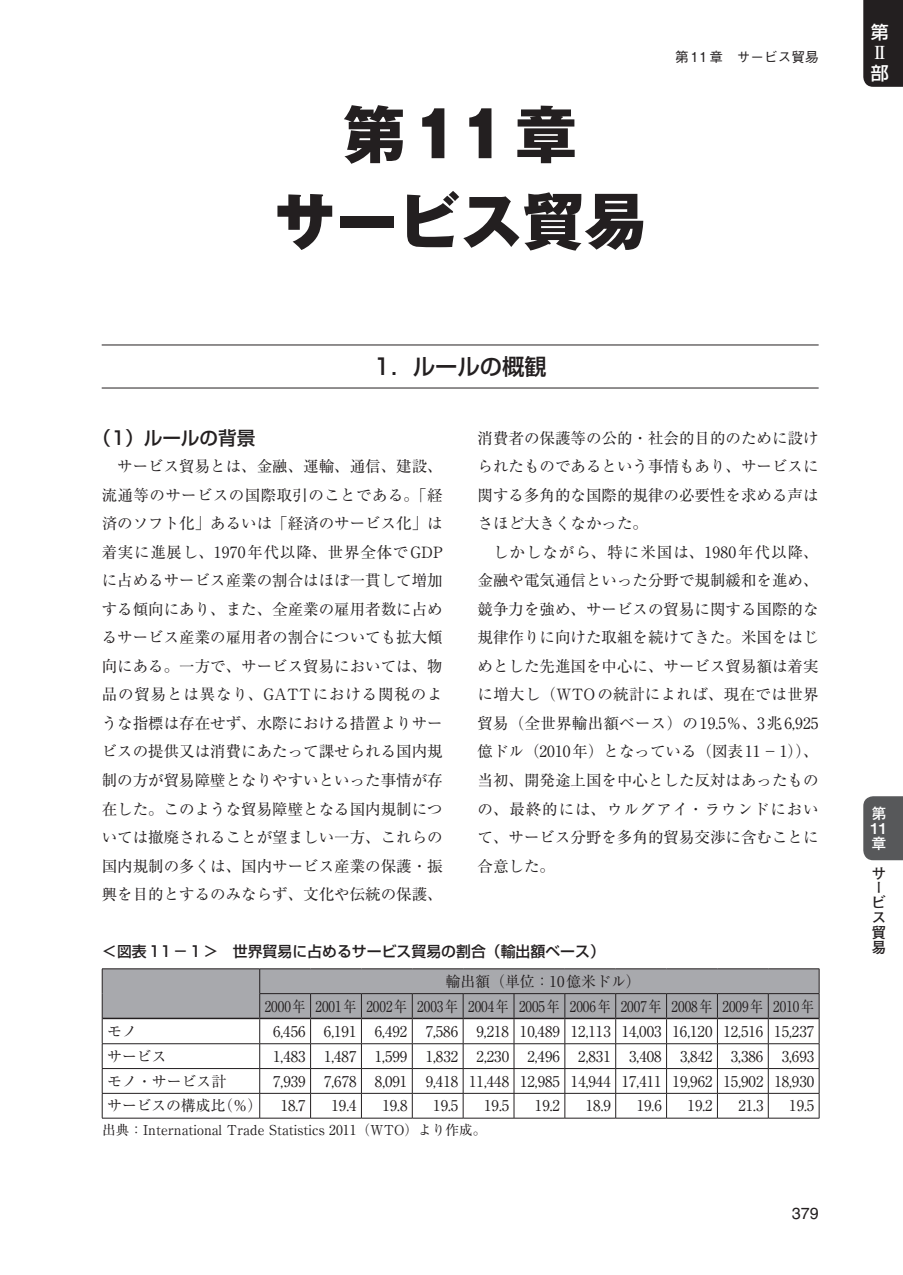
<style>
.page{position:relative;width:903px;height:1275px;background:#fff}
.page>*{position:absolute;margin:0;border:0;box-sizing:border-box;transform-origin:0 0}
.t1{font:800 61.95px/86.8px "Gothic MB101 Pro";color:#231f20;text-align:center}
.t2{font:500 22.4px "Shin Go Pro";color:#231f20}
.t3{font:500 18.55px "Shin Go Pro";color:#231f20}
.t4{font:500 18.03px "Shin Go Pro";color:#fff}
.t5{font:700 18.03px "Ryumin Pro";color:#fff}
.t6{font:16.1px "Helvetica LT Std";color:#231f20}
.t7{font:15.58px/28.5px "Ryumin Pro";color:#231f20;text-align:justify}
.t8{font:14.88px/24.8px "Ryumin Pro";color:#231f20;text-align:center}
.t9{font:500 14.88px "Shin Go Pro";color:#231f20}
.t10{font:700 14.88px/14.9px "Futo Go B101 Pro";color:#231f20}
.t11{font:700 14.88px "Futo Go B101 Pro";color:#fff}
.t12{font:14.88px "Midashi Go Pro MB31";color:#fff}
.t13{font:13.65px "Ryumin Pro";color:#231f20}
.t14{font:500 13.65px "Gothic BBB Pro";color:#231f20}
</style>
<div class="page">
<div style="left:863px;top:0;width:40px;height:87px;background:#231f20"></div>
<div style="left:863px;top:796px;width:40px;height:64px;background:#57585a"></div>
<hr style="left:102px;top:344px;width:717px;height:1px;background:#231f20">
<hr style="left:102px;top:387px;width:717px;height:1px;background:#231f20">
<svg style="left:102px;top:969px;width:718px;height:149px"></svg>
<hr style="left:102px;top:1018px;width:158px;height:1px;background:#231f20">
<hr style="left:260px;top:1018px;width:51px;height:1px;background:#231f20">
<hr style="left:311px;top:1018px;width:50px;height:1px;background:#231f20">
<hr style="left:361px;top:1018px;width:51px;height:1px;background:#231f20">
<hr style="left:412px;top:1018px;width:51px;height:1px;background:#231f20">
<hr style="left:463px;top:1018px;width:51px;height:1px;background:#231f20">
<hr style="left:514px;top:1018px;width:51px;height:1px;background:#231f20">
<hr style="left:565px;top:1018px;width:51px;height:1px;background:#231f20">
<hr style="left:616px;top:1018px;width:50px;height:1px;background:#231f20">
<hr style="left:666px;top:1018px;width:51px;height:1px;background:#231f20">
<hr style="left:717px;top:1018px;width:51px;height:1px;background:#231f20">
<hr style="left:768px;top:1018px;width:51px;height:1px;background:#231f20">
<hr style="left:102px;top:968px;width:158px;height:1px;background:#231f20">
<hr style="left:260px;top:968px;width:51px;height:1px;background:#231f20">
<hr style="left:311px;top:968px;width:50px;height:1px;background:#231f20">
<hr style="left:361px;top:968px;width:51px;height:1px;background:#231f20">
<hr style="left:412px;top:968px;width:51px;height:1px;background:#231f20">
<hr style="left:463px;top:968px;width:51px;height:1px;background:#231f20">
<hr style="left:514px;top:968px;width:51px;height:1px;background:#231f20">
<hr style="left:565px;top:968px;width:51px;height:1px;background:#231f20">
<hr style="left:616px;top:968px;width:50px;height:1px;background:#231f20">
<hr style="left:666px;top:968px;width:51px;height:1px;background:#231f20">
<hr style="left:717px;top:968px;width:51px;height:1px;background:#231f20">
<hr style="left:768px;top:968px;width:51px;height:1px;background:#231f20">
<hr style="left:102px;top:1118px;width:158px;height:1px;background:#231f20">
<hr style="left:260px;top:1118px;width:51px;height:1px;background:#231f20">
<hr style="left:311px;top:1118px;width:50px;height:1px;background:#231f20">
<hr style="left:361px;top:1118px;width:51px;height:1px;background:#231f20">
<hr style="left:412px;top:1118px;width:51px;height:1px;background:#231f20">
<hr style="left:463px;top:1118px;width:51px;height:1px;background:#231f20">
<hr style="left:514px;top:1118px;width:51px;height:1px;background:#231f20">
<hr style="left:565px;top:1118px;width:51px;height:1px;background:#231f20">
<hr style="left:616px;top:1118px;width:50px;height:1px;background:#231f20">
<hr style="left:666px;top:1118px;width:51px;height:1px;background:#231f20">
<hr style="left:717px;top:1118px;width:51px;height:1px;background:#231f20">
<hr style="left:768px;top:1118px;width:51px;height:1px;background:#231f20">
<hr style="left:259px;top:993px;width:52px;height:1px;background:#231f20">
<hr style="left:311px;top:993px;width:50px;height:1px;background:#231f20">
<hr style="left:361px;top:993px;width:51px;height:1px;background:#231f20">
<hr style="left:412px;top:993px;width:51px;height:1px;background:#231f20">
<hr style="left:463px;top:993px;width:51px;height:1px;background:#231f20">
<hr style="left:514px;top:993px;width:51px;height:1px;background:#231f20">
<hr style="left:565px;top:993px;width:51px;height:1px;background:#231f20">
<hr style="left:616px;top:993px;width:50px;height:1px;background:#231f20">
<hr style="left:666px;top:993px;width:51px;height:1px;background:#231f20">
<hr style="left:717px;top:993px;width:51px;height:1px;background:#231f20">
<hr style="left:768px;top:993px;width:51px;height:1px;background:#231f20">
<h1 class="t1" style="left:274px;top:84px;width:374px">第11章<br>サービス貿易</h1>
<p class="t14" style="left:675px;top:46px;width:145px">第11章　サービス貿易</p>
<h2 class="t2" style="left:373px;top:348px;width:175px">1．ルールの概観</h2>
<p class="t3" style="left:92px;top:423px;width:164px">（1）ルールの背景</p>
<p class="t7" style="left:102px;top:451px;width:343px;text-indent:16px">サービス貿易とは、金融、運輸、通信、建設、流通等のサービスの国際取引のことである。「経済のソフト化」あるいは「経済のサービス化」は着実に進展し、1970年代以降、世界全体でGDPに占めるサービス産業の割合はほぼ一貫して増加する傾向にあり、また、全産業の雇用者数に占めるサービス産業の雇用者の割合についても拡大傾向にある。一方で、サービス貿易においては、物品の貿易とは異なり、GATTにおける関税のような指標は存在せず、水際における措置よりサービスの提供又は消費にあたって課せられる国内規制の方が貿易障壁となりやすいといった事情が存在した。このような貿易障壁となる国内規制については撤廃されることが望ましい一方、これらの国内規制の多くは、国内サービス産業の保護・振興を目的とするのみならず、文化や伝統の保護、</p>
<p class="t7" style="left:477px;top:423px;width:343px">消費者の保護等の公的・社会的目的のために設けられたものであるという事情もあり、サービスに関する多角的な国際的規律の必要性を求める声はさほど大きくなかった。</p>
<p class="t7" style="left:477px;top:537px;width:343px;text-indent:16px">しかしながら、特に米国は、1980年代以降、金融や電気通信といった分野で規制緩和を進め、競争力を強め、サービスの貿易に関する国際的な規律作りに向けた取組を続けてきた。米国をはじめとした先進国を中心に、サービス貿易額は着実に増大し（WTOの統計によれば、現在では世界貿易（全世界輸出額ベース）の19.5％、3兆6,925億ドル（2010年）となっている（図表11－1））、当初、開発途上国を中心とした反対はあったものの、最終的には、ウルグアイ・ラウンドにおいて、サービス分野を多角的貿易交渉に含むことに合意した。</p>
<p class="t9" style="left:102px;top:939px;width:504px">＜図表11－1＞　世界貿易に占めるサービス貿易の割合（輸出額ベース）</p>
<p class="t8" style="left:265px;top:968px;width:551px">輸出額（単位：10億米ドル）<br>2000年 2001年 2002年 2003年 2004年 2005年 2006年 2007年 2008年 2009年 2010年</p>
<p class="t8" style="left:107px;top:1018px;width:31px">モノ</p>
<p class="t8" style="left:273px;top:1018px;width:543px">6,456 6,191 6,492 7,586 9,218 10,489 12,113 14,003 16,120 12,516 15,237</p>
<p class="t8" style="left:107px;top:1043px;width:61px">サービス</p>
<p class="t8" style="left:273px;top:1043px;width:543px">1,483 1,487 1,599 1,832 2,230 2,496 2,831 3,408 3,842 3,386 3,693</p>
<p class="t8" style="left:107px;top:1068px;width:121px">モノ・サービス計</p>
<p class="t8" style="left:107px;top:1068px;width:708px;text-align:left;text-indent:166px">7,939 7,678 8,091 9,418 11,448 12,985 14,944 17,411 19,962 15,902 18,930サービスの構成比（％） 18.7</p>
<p class="t8" style="left:331px;top:1092px;width:27px">19.4</p>
<p class="t8" style="left:382px;top:1092px;width:27px">19.8</p>
<p class="t8" style="left:433px;top:1092px;width:27px">19.5</p>
<p class="t8" style="left:484px;top:1092px;width:27px">19.5</p>
<p class="t8" style="left:535px;top:1092px;width:27px">19.2</p>
<p class="t8" style="left:586px;top:1092px;width:27px">18.9</p>
<p class="t8" style="left:637px;top:1092px;width:27px">19.6</p>
<p class="t8" style="left:687px;top:1092px;width:27px">19.2</p>
<p class="t8" style="left:738px;top:1092px;width:27px">21.3</p>
<p class="t8" style="left:789px;top:1092px;width:27px">19.5</p>
<p class="t13" style="left:102px;top:1119px;width:386px">出典：International Trade Statistics 2011（WTO）より作成。</p>
<p class="t6" style="left:792px;top:1204px;width:28px">379</p>
<p class="t4" style="left:871px;top:18px;width:19px">第</p>
<p class="t5" style="left:871px;top:38px;width:15px">Ⅱ</p>
<p class="t4" style="left:871px;top:58px;width:19px">部</p>
<p class="t11" style="left:871px;top:801px;width:16px">第</p>
<p class="t12" style="left:870px;top:816px;width:18px">11</p>
<p class="t11" style="left:871px;top:831px;width:16px">章</p>
<p class="t10" style="left:871px;top:863px;width:16px">サービス貿易</p>
</div>
